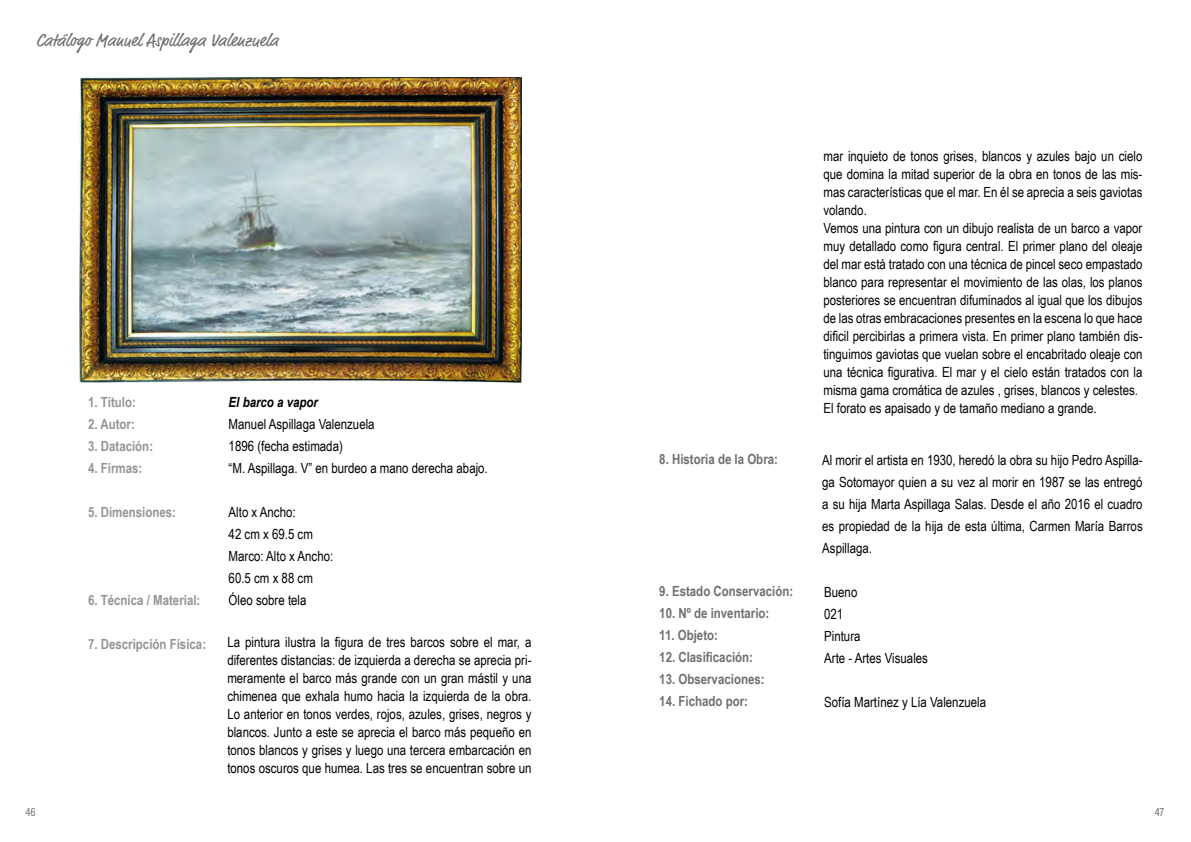
<style>
.page{position:relative;width:1191px;height:842px;background:#fff}
.page>*{position:absolute;margin:0;border:0;box-sizing:border-box;transform-origin:0 0}
.t1{font:18px "Market OT";color:#707070}
.t2{font:14px/18px "Arial Narrow";color:#000}
.t3{font:700 14px "Arial Narrow";color:#707070}
.t4{font:700 14px "Arial Narrow";color:#949494}
.t5{font:italic 700 14px "Arial Narrow";color:#000}
.t6{font:12px "Acumin Pro Cond";color:#707070}
</style>
<div class="page">
<img style="left:80px;top:77px;width:442px;height:305px">
<p class="t1" style="left:36px;top:29px;width:244px">Catálogo Manuel Aspillaga Valenzuela</p>
<p class="t4" style="left:88px;top:391px;width:49px">1. Título:</p>
<p class="t4" style="left:88px;top:413px;width:48px">2. Autor:</p>
<p class="t4" style="left:88px;top:435px;width:67px">3. Datación:</p>
<p class="t4" style="left:88px;top:457px;width:56px">4. Firmas:</p>
<p class="t4" style="left:88px;top:501px;width:90px">5. Dimensiones:</p>
<p class="t4" style="left:88px;top:589px;width:114px">6. Técnica / Material:</p>
<p class="t4" style="left:88px;top:633px;width:120px">7. Descripción Física:</p>
<p class="t5" style="left:229px;top:391px;width:91px">El barco a vapor</p>
<p class="t2" style="left:229px;top:412px;width:261px;line-height:22px">Manuel Aspillaga Valenzuela<br>1896 (fecha estimada)<br>“M. Aspillaga. V” en burdeo a mano derecha abajo.</p>
<p class="t2" style="left:229px;top:500px;width:106px;line-height:22px">Alto x Ancho:<br>42 cm x 69.5 cm<br>Marco: Alto x Ancho:<br>60.5 cm x 88 cm<br>Óleo sobre tela</p>
<p class="t2" style="left:227px;top:633px;width:306px;text-align:justify">La pintura ilustra la figura de tres barcos sobre el mar, a diferentes distancias: de izquierda a derecha se aprecia pri&shy;meramente el barco más grande con un gran mástil y una chimenea que exhala humo hacia la izquierda de la obra.<br>Lo anterior en tonos verdes, rojos, azules, grises, negros y blancos. Junto a este se aprecia el barco más pequeño en tonos blancos y grises y luego una tercera embarcación en tonos oscuros que humea. Las tres se encuentran sobre un</p>
<p class="t3" style="left:659px;top:449px;width:120px">8. Historia de la Obra:</p>
<p class="t3" style="left:659px;top:581px;width:135px">9. Estado Conservación:</p>
<p class="t3" style="left:659px;top:603px;width:112px">10. Nº de inventario:</p>
<p class="t3" style="left:659px;top:625px;width:60px">11. Objeto:</p>
<p class="t3" style="left:659px;top:647px;width:95px">12. Clasificación:</p>
<p class="t3" style="left:659px;top:669px;width:107px">13. Observaciones:</p>
<p class="t3" style="left:659px;top:690px;width:90px">14. Fichado por:</p>
<p class="t2" style="left:823px;top:147px;width:320px">mar inquieto de tonos grises, blancos y azules bajo un cielo que domina la mitad superior de la obra en tonos de las mis&shy;mas características que el mar. En él se aprecia a seis gaviotas volando.<br>Vemos una pintura con un dibujo realista de un barco a vapor muy detallado como figura central. El primer plano del oleaje del mar está tratado con una técnica de pincel seco empastado blanco para representar el movimiento de las olas, los planos posteriores se encuentran difuminados al igual que los dibujos de las otras embracaciones presentes en la escena lo que hace dificil percibirlas a primera vista. En primer plano también dis&shy;tinguimos gaviotas que vuelan sobre el encabritado oleaje con una técnica figurativa. El mar y el cielo están tratados con la misma gama cromática de azules , grises, blancos y celestes.<br>El forato es apaisado y de tamaño mediano a grande.</p>
<p class="t2" style="left:822px;top:449px;width:322px;line-height:22px;text-align:justify">Al morir el artista en 1930, heredó la obra su hijo Pedro Aspilla&shy;ga Sotomayor quien a su vez al morir en 1987 se las entregó a su hija Marta Aspillaga Salas. Desde el año 2016 el cuadro es propiedad de la hija de esta última, Carmen María Barros Aspillaga.</p>
<p class="t2" style="left:824px;top:580px;width:105px;line-height:22px">Bueno<br>021<br>Pintura<br>Arte - Artes Visuales</p>
<p class="t2" style="left:824px;top:692px;width:163px">Sofía Martínez y Lía Valenzuela</p>
<p class="t6" style="left:26px;top:804px;width:12px">46</p>
<p class="t6" style="left:1154px;top:804px;width:11px">47</p>
</div>
